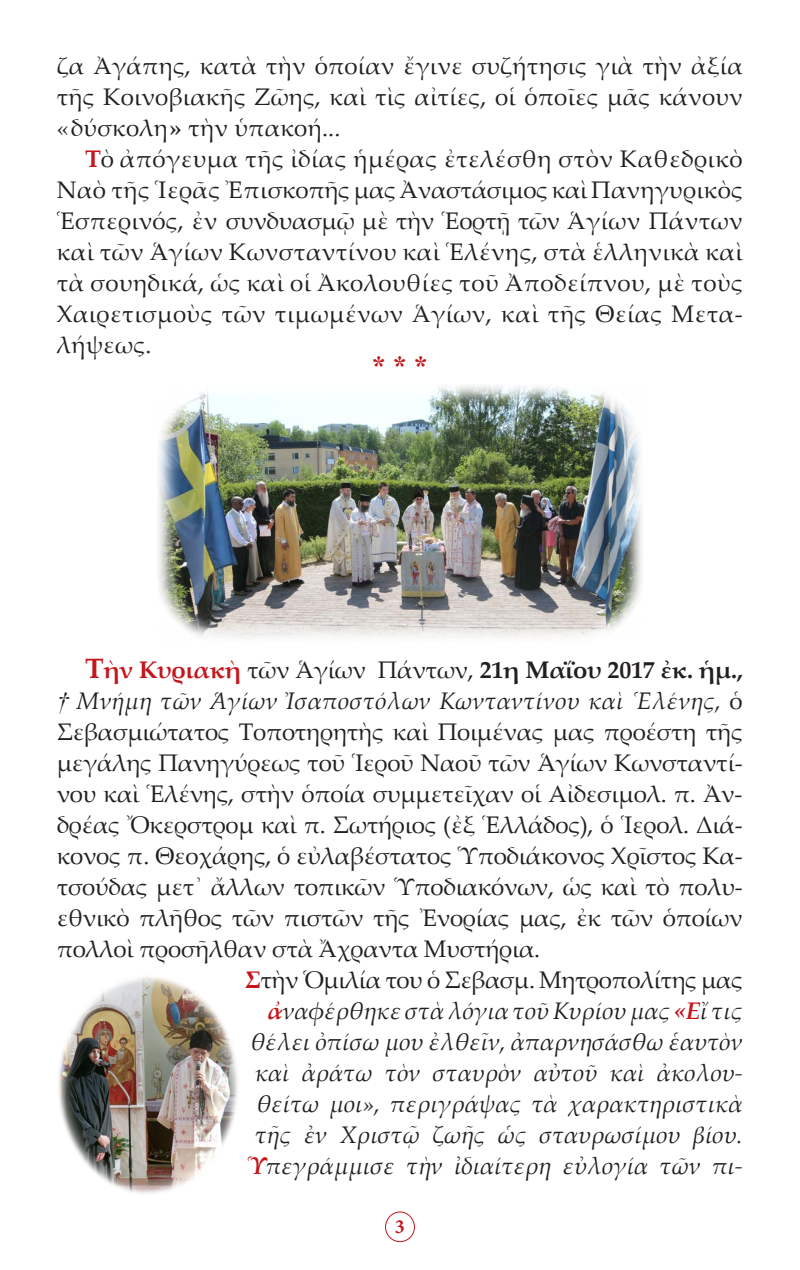
<style>
.page{position:relative;width:800px;height:1270px;background:#fff}
.page>*{position:absolute;margin:0;border:0;box-sizing:border-box;transform-origin:0 0}
.Asteriskoi{font:28px "CTOS New Times Bold Test 1";color:#c4161c}
.t1{font:24px/31px "Palatino Linotype";letter-spacing:-.01em;color:#231f20;text-align:justify}
.t2{font:italic 24px/31px "Palatino Linotype";letter-spacing:-.01em;color:#231f20;text-align:right}
.t3{font:700 20px "Minion Pro";color:#c4161c}
.s1{font-weight:700}
.s2{font-weight:700;color:#c4161c}
.s3{font-weight:700;font-size:28px;color:#c4161c}
.s4{font-family:"CTOS New Times Italic Test 1"}
.s5{font-style:italic}
</style>
<div class="page">
<div style="left:385px;top:1212px;width:30px;height:30px;border:1px solid #c4161c;border-radius:50%"></div>
<img style="left:158px;top:385px;width:484px;height:253px">
<img style="left:58px;top:977px;width:180px;height:217px">
<p class="t1" style="left:57px;top:50px;width:687px">ζα Ἀγάπης, κατὰ τὴν ὁποίαν ἔγινε συζήτησις γιὰ τὴν ἀξία τῆς Κοινοβιακῆς Ζῶης, καὶ τὶς αἰτίες, οἱ ὁποῖες μᾶς κάνουν «δύσκολη<span class="s1">»</span> τὴν ὑπακοή...</p>
<p class="t1" style="left:57px;top:143px;width:687px;text-indent:28px"><span class="s2">Τ</span>ὸ ἀπόγευμα τῆς ἰδίας ἡμέρας ἐτελέσθη στὸν Καθεδρικὸ Ναὸ τῆς Ἱερᾶς Ἐπισκοπῆς µας Ἀναστάσιμος καὶ Πανηγυρικὸς Ἑσπερινός, ἐν συνδυασμῷ μὲ τὴν Ἑορτῇ τῶν Ἁγίων Πάντων καὶ τῶν Ἁγίων Κωνσταντίνου καὶ Ἑλένης, στὰ ἑλληνικὰ καὶ τὰ σουηδικά, ὡς καὶ οἱ Ἀκολουθίες τοῦ Ἀποδείπνου, μὲ τοὺς Χαιρετισμοὺς τῶν τιμωμένων Ἁγίων, καὶ τῆς Θείας Μετα&shy;λήψεως.</p>
<p class="Asteriskoi" style="left:372px;top:350px;width:57px">* * *</p>
<p class="t1" style="left:57px;top:654px;width:688px;text-indent:28px"><span class="s3">Τ</span><span class="s2">ὴν Κυριακὴ</span> τῶν Ἁγίων Πάντων, <span class="s1">21η Μαΐου 2017 ἐκ. ἡμ., </span><span class="s4">†</span> <span class="s5">Μνήμη τῶν Ἁγίων Ἰσαποστόλων Κωνταντίνου καὶ ῾Ελένης,</span> ὁ Σεβασμιώτατος Τοποτηρητὴς καὶ Ποιμένας μας προέστη τῆς µεγάλης Πανηγύρεως τοῦ Ἱεροῦ Ναοῦ τῶν Ἁγίων Κωνσταντί&shy;νου καὶ Ἑλένης, στὴν ὁποία συμμετεῖχαν οἱ Αἰδεσιµολ. π. Ἀν-</p>
<p class="t1" style="left:57px;top:809px;width:687px">δρέας Ὄκερστροµ καὶ π. Σωτήριος (ἐξ Ἑλλάδος), ὁ Ἱερολ. Διά&shy;κονος π. Θεοχάρης, ὁ εὐλαβέστατος Ὑποδιάκονος Χρῖστος Κα&shy;τσούδας μετ᾿ ἄλλων τοπικῶν Ὑποδιακόνων, ὡς καὶ τὸ πολυ&shy;εθνικὸ πλῆθος τῶν πιστῶν τῆς Ἐνορίας μας, ἐκ τῶν ὁποίων πολλοὶ προσῆλθαν στὰ Ἄχραντα Μυστήρια.</p>
<p class="t1" style="left:245px;top:964px;width:499px"><span class="s2">Σ</span>τὴν Ὁμιλία του ὁ Σεβασμ. Μητροπολίτης μας</p>
<p class="t2" style="left:247px;top:995px;width:498px"><span class="s2">ἀ</span>ναφέρθηκε στὰ λόγια τοῦ Κυρίου μας <span class="s2">«Ε</span>ἴ τις θέλει ὀπίσω μου ἐλθεῖν, ἀπαρνησάσθω ἑαυτὸν καὶ ἀράτω τὸν σταυρὸν αὐτοῦ καὶ ἀκολου&shy;θείτω μοι», περιγράψας τὰ χαρακτηριστικὰ τῆς ἐν Χριστῷ ζωῆς ὡς σταυρωσίμου βίου.<br><span class="s2">Ὑ</span>πεγράμμισε τὴν ἰδιαίτερη εὐλογία τῶν πι-</p>
<p class="t3" style="left:395px;top:1213px;width:11px">3</p>
</div>
